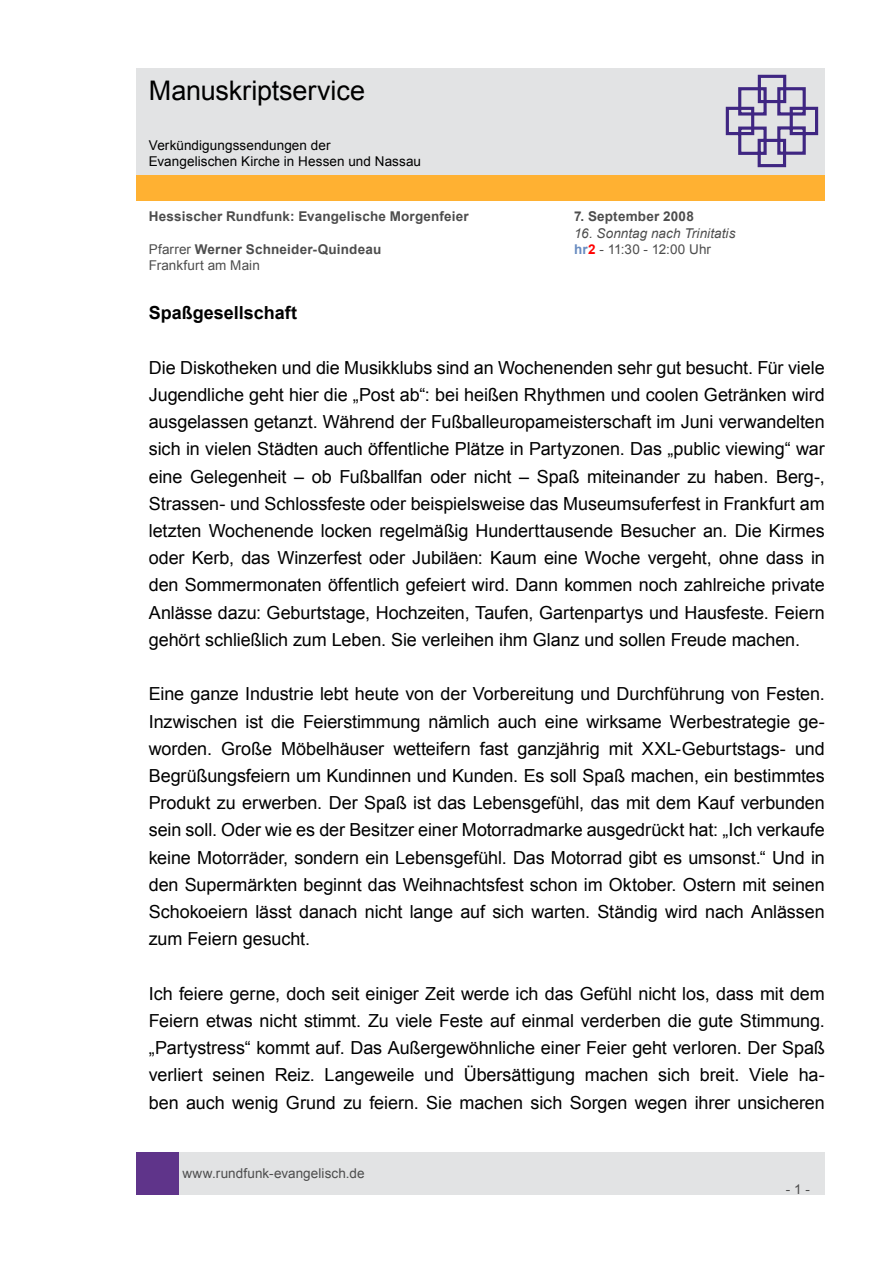
<style>
.page{position:relative;width:893px;height:1263px;background:#fff}
.page>*{position:absolute;margin:0;border:0;box-sizing:border-box;transform-origin:0 0}
.t1{font:27px "Arial";letter-spacing:-.005em;color:#000}
.t2{font:18px/27.2px "Arial";letter-spacing:-.005em;color:#000;text-align:justify}
.t3{font:700 18px "Arial";color:#000}
.t4{font:700 13.5px "Arial";letter-spacing:.015em;color:#4d4d4d}
.t5{font:13.5px "Arial";letter-spacing:.005em;color:#4d4d4d}
.t6{font:13.5px/16.2px "Arial";letter-spacing:.005em;color:#000}
.t7{font:italic 13.5px "Arial";letter-spacing:.005em;color:#4d4d4d}
.s1{font-weight:400}
.s2{font-weight:700;color:#688bc0}
.s3{font-weight:700;color:#f00}
</style>
<div class="page">
<div style="left:179px;top:1152px;width:646px;height:43px;background:#e2e3e4"></div>
<div style="left:136px;top:1152px;width:43px;height:43px;background:#5f348a"></div>
<div style="left:136px;top:175px;width:689px;height:26px;background:#ffb132"></div>
<div style="left:136px;top:68px;width:689px;height:106px;background:#e2e3e4"></div>
<svg style="left:725px;top:74px;width:94px;height:94px"></svg>
<h1 class="t1" style="left:149px;top:73px;width:218px">Manuskriptservice</h1>
<p class="t6" style="left:149px;top:137px;width:274px">Verkündigungssendungen der<br>Evangelischen Kirche in Hessen und Nassau</p>
<p class="t4" style="left:149px;top:208px;width:322px">Hessischer Rundfunk: Evangelische Morgenfeier</p>
<p class="t4" style="left:574px;top:208px;width:121px">7. September 2008</p>
<p class="t7" style="left:574px;top:224px;width:163px">16. Sonntag nach Trinitatis</p>
<p class="t4" style="left:149px;top:240px;width:234px"><span class="s1">Pfarrer</span> Werner Schneider-Quindeau</p>
<p class="t5" style="left:574px;top:240px;width:139px"><span class="s2">hr</span><span class="s3">2</span> - 11:30 - 12:00 Uhr</p>
<p class="t5" style="left:149px;top:256px;width:113px">Frankfurt am Main</p>
<p class="t3" style="left:149px;top:301px;width:150px">Spaßgesellschaft</p>
<p class="t2" style="left:149px;top:354px;width:677px">Die Diskotheken und die Musikklubs sind an Wochenenden sehr gut besucht. Für viele Jugendliche geht hier die „Post ab“: bei heißen Rhythmen und coolen Getränken wird ausgelassen getanzt. Während der Fußballeuropameisterschaft im Juni verwandelten sich in vielen Städten auch öffentliche Plätze in Partyzonen. Das „public viewing“ war eine Gelegenheit – ob Fußballfan oder nicht – Spaß miteinander zu haben. Berg-, Strassen- und Schlossfeste oder beispielsweise das Museumsuferfest in Frankfurt am letzten Wochenende locken regelmäßig Hunderttausende Besucher an. Die Kirmes oder Kerb, das Winzerfest oder Jubiläen: Kaum eine Woche vergeht, ohne dass in den Sommermonaten öffentlich gefeiert wird. Dann kommen noch zahlreiche private Anlässe dazu: Geburtstage, Hochzeiten, Taufen, Gartenpartys und Hausfeste. Feiern gehört schließlich zum Leben. Sie verleihen ihm Glanz und sollen Freude machen.</p>
<p class="t2" style="left:149px;top:681px;width:678px">Eine ganze Industrie lebt heute von der Vorbereitung und Durchführung von Festen.<br>Inzwischen ist die Feierstimmung nämlich auch eine wirksame Werbestrategie ge&shy;worden. Große Möbelhäuser wetteifern fast ganzjährig mit XXL-Geburtstags- und Begrüßungsfeiern um Kundinnen und Kunden. Es soll Spaß machen, ein bestimmtes Produkt zu erwerben. Der Spaß ist das Lebensgefühl, das mit dem Kauf verbunden sein soll. Oder wie es der Besitzer einer Motorradmarke ausgedrückt hat: „Ich verkaufe keine Motorräder, sondern ein Lebensgefühl. Das Motorrad gibt es umsonst.“ Und in den Supermärkten beginnt das Weihnachtsfest schon im Oktober. Ostern mit seinen Schokoeiern lässt danach nicht lange auf sich warten. Ständig wird nach Anlässen zum Feiern gesucht.</p>
<p class="t2" style="left:149px;top:980px;width:678px">Ich feiere gerne, doch seit einiger Zeit werde ich das Gefühl nicht los, dass mit dem Feiern etwas nicht stimmt. Zu viele Feste auf einmal verderben die gute Stimmung. „Partystress“ kommt auf. Das Außergewöhnliche einer Feier geht verloren. Der Spaß verliert seinen Reiz. Langeweile und Übersättigung machen sich breit. Viele ha&shy;ben auch wenig Grund zu feiern. Sie machen sich Sorgen wegen ihrer unsicheren</p>
<p class="t5" style="left:182px;top:1164px;width:184px">www.rundfunk-evangelisch.de</p>
<p class="t5" style="left:786px;top:1180px;width:26px">- 1 -</p>
</div>
